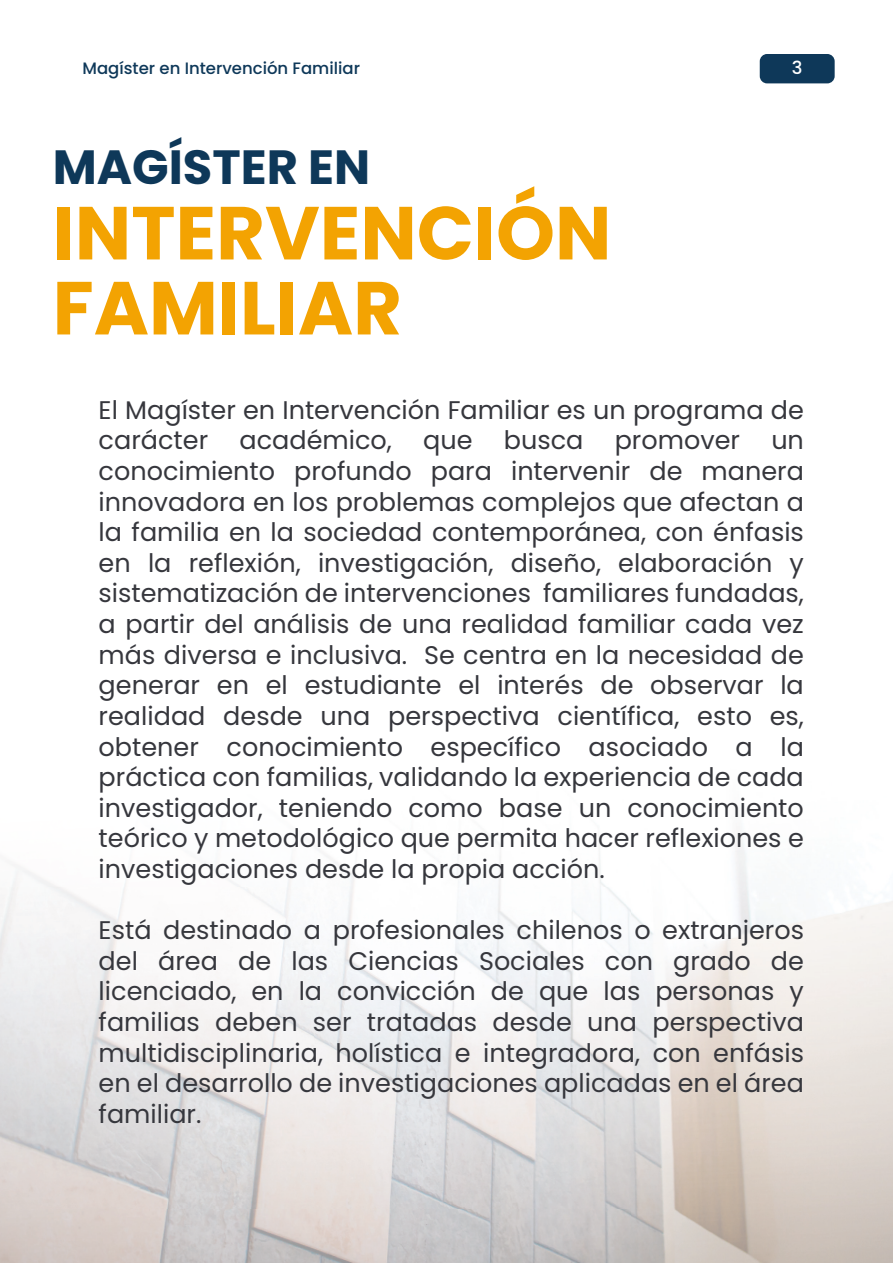
<style>
.page{position:relative;width:893px;height:1263px;background:#fff}
.page>*{position:absolute;margin:0;border:0;box-sizing:border-box;transform-origin:0 0}
.t1{font:700 75px/75px "Poppins";color:#f3a302}
.t2{font:700 48px "Poppins";color:#0e3859}
.t3{font:25.5px/30.6px "Poppins";color:#36373d;text-align:justify}
.t4{font:500 18px "Poppins";color:#fff}
.t5{font:500 16.5px "Poppins";color:#0e3859}
</style>
<div class="page">
<img style="left:0;top:834px;width:893px;height:429px">
<div style="left:760px;top:54px;width:75px;height:29px;background:#0e3859;border-radius:7px"></div>
<p class="t5" style="left:82px;top:59px;width:279px">Magíster en Intervención Familiar</p>
<p class="t4" style="left:792px;top:58px;width:12px">3</p>
<h2 class="t2" style="left:53px;top:140px;width:319px">MAGÍSTER EN</h2>
<h1 class="t1" style="left:53px;top:196px;width:560px">INTERVENCIÓN<br>FAMILIAR</h1>
<p class="t3" style="left:99px;top:395px;width:707px">El Magíster en Intervención Familiar es un programa de carácter académico, que busca promover un conocimiento profundo para intervenir de manera innovadora en los problemas complejos que afectan a la familia en la sociedad contemporánea, con énfasis en la reflexión, investigación, diseño, elaboración y sistematización de intervenciones familiares fundadas, a partir del análisis de una realidad familiar cada vez más diversa e inclusiva. Se centra en la necesidad de generar en el estudiante el interés de observar la realidad desde una perspectiva científica, esto es, obtener conocimiento específico asociado a la práctica con familias, validando la experiencia de cada investigador, teniendo como base un conocimiento teórico y metodológico que permita hacer reflexiones e investigaciones desde la propia acción.</p>
<p class="t3" style="left:99px;top:915px;width:707px">Está destinado a profesionales chilenos o extranjeros del área de las Ciencias Sociales con grado de licenciado, en la convicción de que las personas y familias deben ser tratadas desde una perspectiva multidisciplinaria, holística e integradora, con enfásis en el desarrollo de investigaciones aplicadas en el área familiar.</p>
</div>
